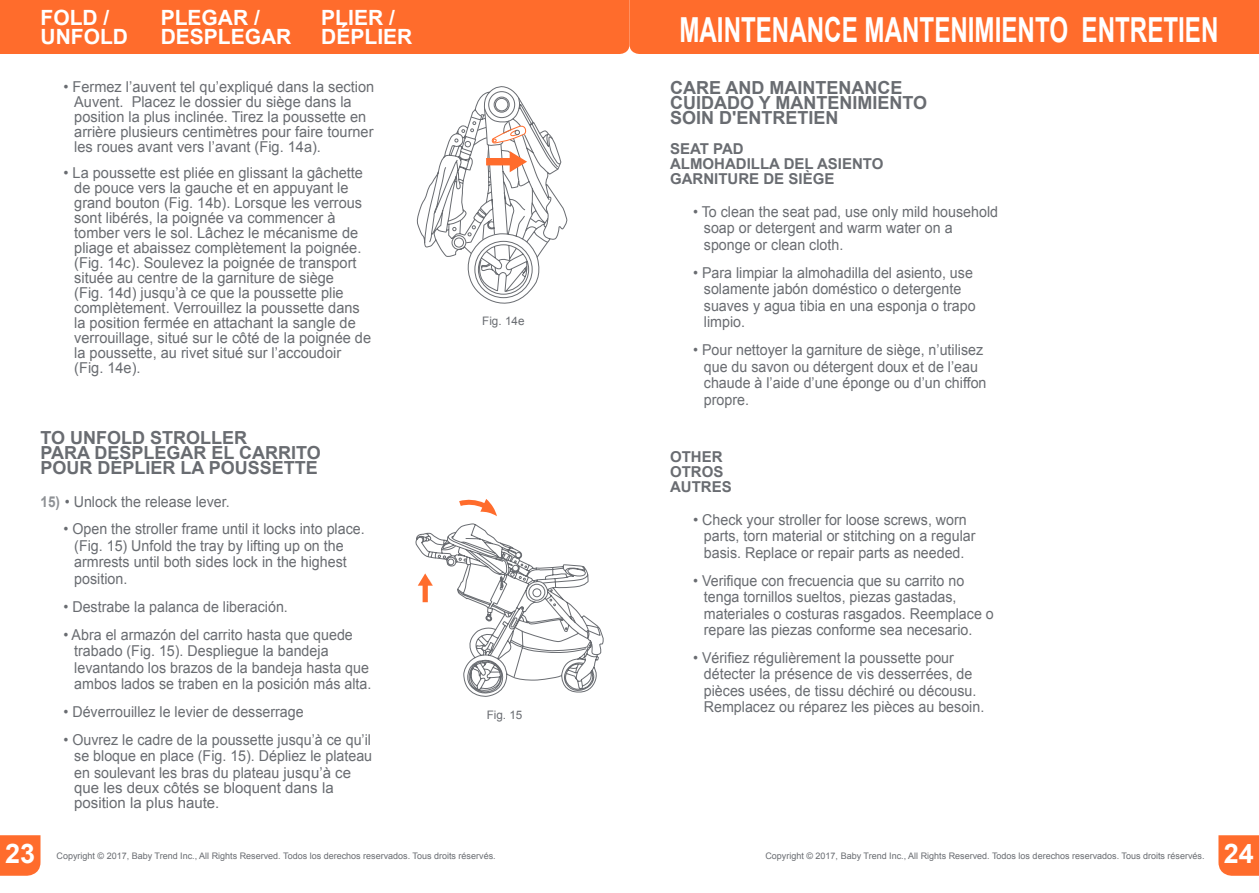
<style>
.page{position:relative;width:1259px;height:893px;background:#fff}
.page>*{position:absolute;margin:0;border:0;box-sizing:border-box;transform-origin:0 0}
.t1{font:700 34.5px "Arial";color:#fff;scale:.7 1}
.t2{font:700 27px "Arial";color:#fff}
.t3{font:700 21px/18.8px "Arial";color:#fff}
.t4{font:700 18px/15px "Arial";color:#696c71}
.t5{font:15px/16.5px "Arial";color:#696c71;scale:.95 1}
.t6{font:15px/15px "Arial";color:#696c71}
.t7{font:700 15px/15px "Arial";color:#696c71}
.t8{font:11.7px "Arial";color:#696c71}
.t9{font:9px "Arial";color:#696c71}
.s1{font-weight:700;color:#8e9195}
</style>
<div class="page">
<svg style="left:1218px;top:835px;width:41px;height:41px;background:#ff7235"></svg>
<div style="left:0;top:0;width:1259px;height:54px;background:#ff6c2c"></div>
<div style="left:0;top:835px;width:40px;height:41px;background:#ff6c2c"></div>
<svg style="left:459px;top:499px;width:38px;height:17px"></svg>
<svg style="left:415px;top:523px;width:189px;height:174px"></svg>
<svg style="left:416px;top:86px;width:151px;height:218px"></svg>
<h3 class="t3" style="left:40px;top:8px;width:89px">FOLD /<br>UNFOLD</h3>
<h3 class="t3" style="left:161px;top:8px;width:132px">PLEGAR /<br>DESPLEGAR</h3>
<h3 class="t3" style="left:321px;top:8px;width:93px">PLIER /<br>DÉPLIER</h3>
<h1 class="t1" style="left:41px;top:10px;width:771px">MAINTENANCE MANTENIMIENTO ENTRETIEN</h1>
<h1 class="t1" style="left:679px;top:10px;width:771px">MAINTENANCE MANTENIMIENTO ENTRETIEN</h1>
<p class="t6" style="left:74px;top:79px;width:301px;text-indent:-11px">• Fermez l’auvent tel qu’expliqué dans la section Auvent. Placez le dossier du siège dans la position la plus inclinée. Tirez la poussette en arrière plusieurs centimètres pour faire tourner les roues avant vers l’avant (Fig. 14a).</p>
<p class="t6" style="left:74px;top:166px;width:298px;text-indent:-11px">• La poussette est pliée en glissant la gâchette de pouce vers la gauche et en appuyant le grand bouton (Fig. 14b). Lorsque les verrous sont libérés, la poignée va commencer à tomber vers le sol. Lâchez le mécanisme de pliage et abaissez complètement la poignée. (Fig. 14c). Soulevez la poignée de transport située au centre de la garniture de siège<br>(Fig. 14d) jusqu’à ce que la poussette plie complètement. Verrouillez la poussette dans la position fermée en attachant la sangle de verrouillage, situé sur le côté de la poignée de la poussette, au rivet situé sur l’accoudoir (Fig. 14e).</p>
<p class="t4" style="left:40px;top:430px;width:282px">TO UNFOLD STROLLER<br>PARA DESPLEGAR EL CARRITO<br>POUR DÉPLIER LA POUSSETTE</p>
<p class="t5" style="left:40px;top:493px;width:201px"><span class="s1">15)</span> • Unlock the release lever.</p>
<p class="t5" style="left:74px;top:521px;width:307px;text-indent:-11px">• Open the stroller frame until it locks into place. (Fig. 15) Unfold the tray by lifting up on the armrests until both sides lock in the highest position.</p>
<p class="t5" style="left:63px;top:598px;width:238px">• Destrabe la palanca de liberación.</p>
<p class="t5" style="left:74px;top:626px;width:314px;text-indent:-11px">• Abra el armazón del carrito hasta que quede trabado (Fig. 15). Despliegue la bandeja levantando los brazos de la bandeja hasta que ambos lados se traben en la posición más alta.</p>
<p class="t5" style="left:63px;top:703px;width:254px">• Déverrouillez le levier de desserrage</p>
<p class="t5" style="left:74px;top:731px;width:315px;text-align:justify;text-indent:-11px">• Ouvrez le cadre de la poussette jusqu’à ce qu’il se bloque en place (Fig. 15). Dépliez le plateau en soulevant les bras du plateau jusqu’à ce</p>
<p class="t6" style="left:74px;top:780px;width:261px">que les deux côtés se bloquent dans la position la plus haute.</p>
<p class="t8" style="left:482px;top:313px;width:44px">Fig. 14e</p>
<p class="t8" style="left:487px;top:707px;width:37px">Fig. 15</p>
<h2 class="t2" style="left:5px;top:839px;width:32px">23</h2>
<p class="t9" style="left:57px;top:850px;width:441px">Copyright © 2017, Baby Trend Inc., All Rights Reserved. Todos los derechos reservados. Tous droits réservés.</p>
<p class="t4" style="left:670px;top:80px;width:259px">CARE AND MAINTENANCE<br>CUIDADO Y MANTENIMIENTO<br>SOIN D'ENTRETIEN</p>
<p class="t7" style="left:670px;top:141px;width:215px">SEAT PAD<br>ALMOHADILLA DEL ASIENTO<br>GARNITURE DE SIÈGE</p>
<p class="t5" style="left:704px;top:203px;width:311px;text-indent:-11px">• To clean the seat pad, use only mild household soap or detergent and warm water on a sponge or clean cloth.</p>
<p class="t5" style="left:704px;top:264px;width:288px;text-indent:-11px">• Para limpiar la almohadilla del asiento, use solamente jabón doméstico o detergente suaves y agua tibia en una esponja o trapo limpio.</p>
<p class="t5" style="left:704px;top:342px;width:299px;text-indent:-11px">• Pour nettoyer la garniture de siège, n’utilisez que du savon ou détergent doux et de l’eau chaude à l’aide d’une éponge ou d’un chiffon propre.</p>
<p class="t7" style="left:670px;top:449px;width:63px">OTHER<br>OTROS<br>AUTRES</p>
<p class="t6" style="left:704px;top:511px;width:273px;line-height:16.5px;text-indent:-11px">• Check your stroller for loose screws, worn parts, torn material or stitching on a regular basis. Replace or repair parts as needed.</p>
<p class="t5" style="left:704px;top:572px;width:307px;text-indent:-11px">• Verifique con frecuencia que su carrito no tenga tornillos sueltos, piezas gastadas, materiales o costuras rasgados. Reemplace o repare las piezas conforme sea necesario.</p>
<p class="t5" style="left:704px;top:650px;width:297px;text-indent:-11px">• Vérifiez régulièrement la poussette pour détecter la présence de vis desserrées, de pièces usées, de tissu déchiré ou décousu.<br>Remplacez ou réparez les pièces au besoin.</p>
<p class="t9" style="left:765px;top:850px;width:441px">Copyright © 2017, Baby Trend Inc., All Rights Reserved. Todos los derechos reservados. Tous droits réservés.</p>
<h2 class="t2" style="left:1223px;top:839px;width:32px">24</h2>
</div>
